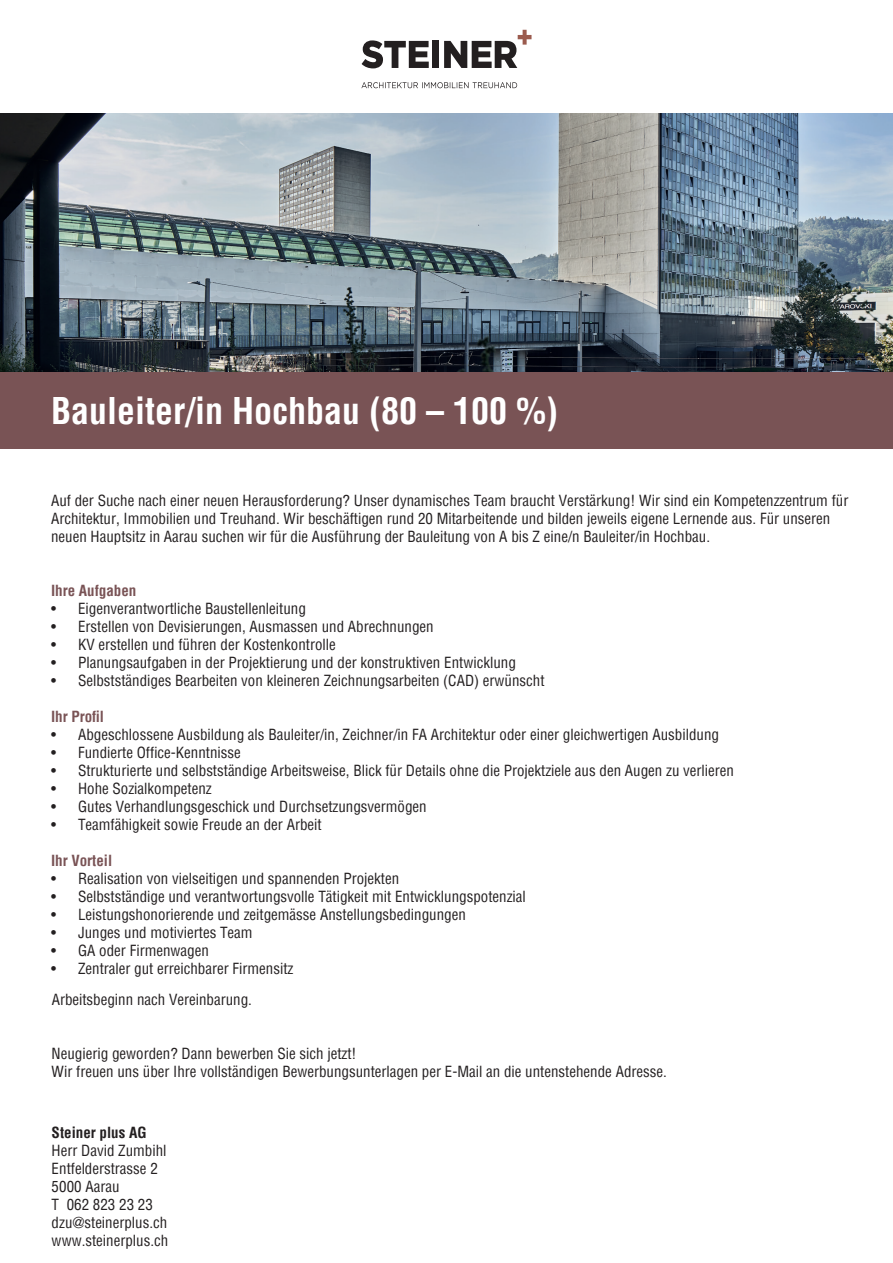
<style>
.page{position:relative;width:893px;height:1263px;background:#fff}
.page>*{position:absolute;margin:0;border:0;box-sizing:border-box;transform-origin:0 0}
.t1{font:700 condensed 36px "Helvetica";color:#fff}
.t2{font:condensed 15px/18px "Helvetica";color:#231f20}
.t3{font:700 condensed 15px "Helvetica";color:#795355}
.t4{font:700 condensed 15px "Helvetica";color:#231f20}
</style>
<div class="page">
<img style="left:0;top:114px;width:893px;height:258px">
<svg style="left:362px;top:40px;width:67px;height:28px"></svg>
<div style="left:432px;top:41px;width:7px;height:27px;background:#231f20"></div>
<svg style="left:444px;top:30px;width:87px;height:38px"></svg>
<svg style="left:361px;top:82px;width:156px;height:6px"></svg>
<div style="left:0;top:372px;width:893px;height:76px;background:#795355"></div>
<h1 class="t1" style="left:51px;top:387px;width:508px">Bauleiter/in Hochbau (80 – 100 %)</h1>
<p class="t2" style="left:51px;top:491px;width:799px">Auf der Suche nach einer neuen Herausforderung? Unser dynamisches Team braucht Verstärkung! Wir sind ein Kompetenzzentrum für<br>Architektur, Immobilien und Treuhand. Wir beschäftigen rund 20 Mitarbeitende und bilden jeweils eigene Lernende aus. Für unseren neuen Hauptsitz in Aarau suchen wir für die Ausführung der Bauleitung von A bis Z eine/n Bauleiter/in Hochbau.</p>
<p class="t3" style="left:51px;top:581px;width:87px">Ihre Aufgaben</p>
<p class="t2" style="left:51px;top:599px;width:256px">• Eigenverantwortliche Baustellenleitung</p>
<p class="t2" style="left:51px;top:617px;width:384px">• Erstellen von Devisierungen, Ausmassen und Abrechnungen</p>
<p class="t2" style="left:51px;top:635px;width:286px">• KV erstellen und führen der Kostenkontrolle</p>
<p class="t2" style="left:51px;top:653px;width:466px">• Planungsaufgaben in der Projektierung und der konstruktiven Entwicklung</p>
<p class="t2" style="left:51px;top:671px;width:495px">• Selbstständiges Bearbeiten von kleineren Zeichnungsarbeiten (CAD) erwünscht</p>
<p class="t3" style="left:51px;top:707px;width:54px">Ihr Profil</p>
<p class="t2" style="left:51px;top:725px;width:670px">• Abgeschlossene Ausbildung als Bauleiter/in, Zeichner/in FA Architektur oder einer gleichwertigen Ausbildung</p>
<p class="t2" style="left:51px;top:743px;width:191px">• Fundierte Office-Kenntnisse</p>
<p class="t2" style="left:51px;top:761px;width:685px">• Strukturierte und selbstständige Arbeitsweise, Blick für Details ohne die Projektziele aus den Augen zu verlieren</p>
<p class="t2" style="left:51px;top:779px;width:162px">• Hohe Sozialkompetenz</p>
<p class="t2" style="left:51px;top:797px;width:377px">• Gutes Verhandlungsgeschick und Durchsetzungsvermögen</p>
<p class="t2" style="left:51px;top:815px;width:272px">• Teamfähigkeit sowie Freude an der Arbeit</p>
<p class="t3" style="left:51px;top:851px;width:63px">Ihr Vorteil</p>
<p class="t2" style="left:51px;top:869px;width:350px">• Realisation von vielseitigen und spannenden Projekten</p>
<p class="t2" style="left:51px;top:887px;width:476px">• Selbstständige und verantwortungsvolle Tätigkeit mit Entwicklungspotenzial</p>
<p class="t2" style="left:51px;top:905px;width:416px">• Leistungshonorierende und zeitgemässe Anstellungsbedingungen</p>
<p class="t2" style="left:51px;top:923px;width:203px">• Junges und motiviertes Team</p>
<p class="t2" style="left:51px;top:941px;width:159px">• GA oder Firmenwagen</p>
<p class="t2" style="left:51px;top:953px;width:244px;line-height:30.8px">• Zentraler gut erreichbarer Firmensitz<br>Arbeitsbeginn nach Vereinbarung.</p>
<p class="t2" style="left:52px;top:1044px;width:617px">Neugierig geworden? Dann bewerben Sie sich jetzt!<br>Wir freuen uns über Ihre vollständigen Bewerbungsunterlagen per E-Mail an die untenstehende Adresse.</p>
<p class="t4" style="left:52px;top:1122px;width:97px">Steiner plus AG</p>
<p class="t2" style="left:52px;top:1141px;width:118px">Herr David Zumbihl<br>Entfelderstrasse 2<br>5000 Aarau<br>T 062 823 23 23 dzu@steinerplus.ch www.steinerplus.ch</p>
</div>
